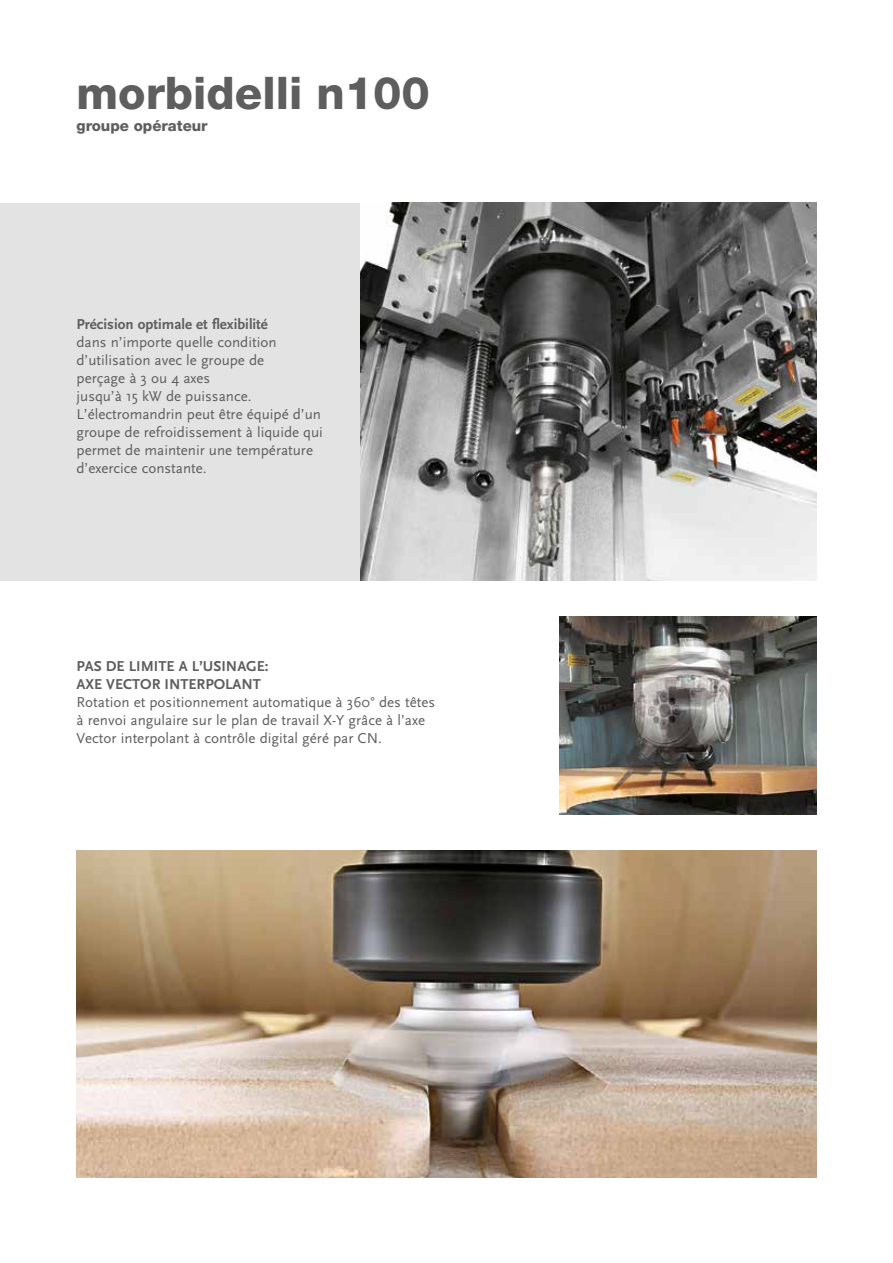
<style>
.page{position:relative;width:893px;height:1263px;background:#fff}
.page>*{position:absolute;margin:0;border:0;box-sizing:border-box;transform-origin:0 0}
.t1{font:800 45px "Helvetica Neue LT Std";color:#5f5e5e}
.t2{font:15px/18px "Scala Sans";color:#5f5e5e}
.t3{font:700 15px/18px "Scala Sans";color:#5f5e5e}
.t4{font:800 15px "Helvetica Neue LT Std";color:#5f5e5e}
</style>
<div class="page">
<div style="left:0;top:203px;width:816px;height:378px;background:#e3e3e3"></div>
<img style="left:77px;top:851px;width:739px;height:327px">
<img style="left:559px;top:617px;width:257px;height:198px">
<img style="left:361px;top:203px;width:455px;height:378px">
<h1 class="t1" style="left:77px;top:66px;width:355px">morbidelli n100</h1>
<p class="t4" style="left:77px;top:117px;width:133px">groupe opérateur</p>
<p class="t3" style="left:77px;top:315px;width:193px">Précision optimale et flexibilité</p>
<p class="t2" style="left:77px;top:333px;width:248px">dans n’importe quelle condition d’utilisation avec le groupe de<br>perçage à 3 ou 4 axes<br>jusqu’à 15 kW de puissance.<br>L’électromandrin peut être équipé d’un groupe de refroidissement à liquide qui permet de maintenir une température d’exercice constante.</p>
<p class="t3" style="left:77px;top:657px;width:194px">PAS DE LIMITE A L’USINAGE:<br>AXE VECTOR INTERPOLANT</p>
<p class="t2" style="left:77px;top:693px;width:360px">Rotation et positionnement automatique à 360° des têtes à renvoi angulaire sur le plan de travail X-Y grâce à l’axe<br>Vector interpolant à contrôle digital géré par CN.</p>
</div>
